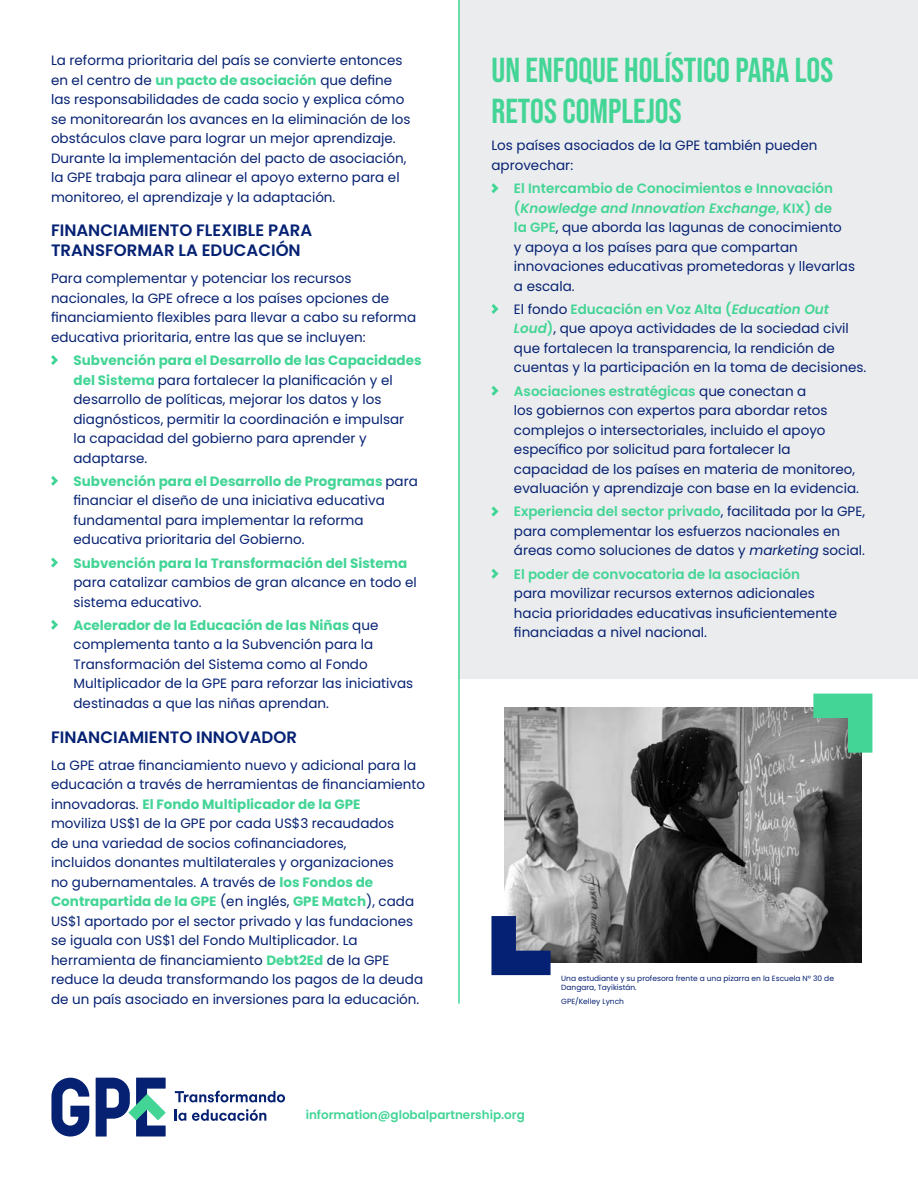
<style>
.page{position:relative;width:918px;height:1188px;background:#fff}
.page>*{position:absolute;margin:0;border:0;box-sizing:border-box;transform-origin:0 0}
.t1{font:34.5px/41.4px "Bebas Neue";color:#43d596}
.t2{font:600 16.5px/19.8px "Poppins";color:#052173}
.t3{font:13.5px/19.5px "Poppins";color:#052173}
.t4{font:700 13.5px "Poppins";color:#43d596}
.t5{font:600 13.5px "Poppins";color:#43d596}
.t6{font:600 12px "Poppins";color:#43d596}
.t7{font:7.5px/9px "Poppins";color:#052173}
.s1{font-weight:700;color:#43d596}
.s2{font-weight:600;color:#43d596}
.s3{font-weight:600;font-style:italic;color:#43d596}
.s4{font-style:italic}
</style>
<div class="page">
<svg style="left:96px;top:1078px;width:70px;height:59px"></svg>
<svg style="left:51px;top:1078px;width:38px;height:59px"></svg>
<svg style="left:175px;top:1091px;width:110px;height:11px"></svg>
<svg style="left:175px;top:1109px;width:11px;height:12px"></svg>
<svg style="left:192px;top:1109px;width:74px;height:12px"></svg>
<img style="left:505px;top:707px;width:357px;height:255px">
<div style="left:458px;top:0;width:460px;height:679px;background:#ebeced"></div>
<svg style="left:491px;top:183px;width:8px;height:10px"></svg>
<svg style="left:491px;top:304px;width:8px;height:10px"></svg>
<svg style="left:491px;top:386px;width:8px;height:10px"></svg>
<svg style="left:491px;top:506px;width:8px;height:10px"></svg>
<svg style="left:491px;top:569px;width:8px;height:10px"></svg>
<svg style="left:813px;top:694px;width:59px;height:59px;background:#5bb990"></svg>
<svg style="left:491px;top:916px;width:60px;height:59px;background:#3e5085"></svg>
<svg style="left:51px;top:355px;width:7px;height:10px"></svg>
<svg style="left:51px;top:476px;width:7px;height:10px"></svg>
<svg style="left:51px;top:558px;width:7px;height:10px"></svg>
<svg style="left:51px;top:620px;width:7px;height:10px"></svg>
<hr style="left:458px;top:0;width:2px;height:1004px;background:#43d596">
<p class="t3" style="left:51px;top:51px;width:361px">La reforma prioritaria del país se convierte entonces en el centro de <span class="s1">un pacto de asociación</span> que define las responsabilidades de cada socio y explica cómo se monitorearán los avances en la eliminación de los obstáculos clave para lograr un mejor aprendizaje.<br>Durante la implementación del pacto de asociación, la GPE trabaja para alinear el apoyo externo para el monitoreo, el aprendizaje y la adaptación.</p>
<p class="t2" style="left:51px;top:221px;width:263px">FINANCIAMIENTO FLEXIBLE PARA<br>TRANSFORMAR LA EDUCACIÓN</p>
<p class="t3" style="left:51px;top:269px;width:367px">Para complementar y potenciar los recursos nacionales, la GPE ofrece a los países opciones de financiamiento flexibles para llevar a cabo su reforma educativa prioritaria, entre las que se incluyen:</p>
<p class="t3" style="left:74px;top:351px;width:350px"><span class="s1">Subvención para el Desarrollo de las Capacidades del Sistema</span> para fortalecer la planificación y el desarrollo de políticas, mejorar los datos y los diagnósticos, permitir la coordinación e impulsar<br>la capacidad del gobierno para aprender y adaptarse.</p>
<p class="t3" style="left:74px;top:471px;width:346px"><span class="s1">Subvención para el Desarrollo de Programas</span> para financiar el diseño de una iniciativa educativa fundamental para implementar la reforma educativa prioritaria del Gobierno.</p>
<p class="t4" style="left:74px;top:555px;width:335px">Subvención para la Transformación del Sistema</p>
<p class="t3" style="left:74px;top:573px;width:345px">para catalizar cambios de gran alcance en todo el sistema educativo.</p>
<p class="t3" style="left:74px;top:615px;width:341px"><span class="s1">Acelerador de la Educación de las Niñas</span> que complementa tanto a la Subvención para la Transformación del Sistema como al Fondo Multiplicador de la GPE para reforzar las iniciativas destinadas a que las niñas aprendan.</p>
<p class="t2" style="left:51px;top:727px;width:247px">FINANCIAMIENTO INNOVADOR</p>
<p class="t3" style="left:51px;top:755px;width:376px">La GPE atrae financiamiento nuevo y adicional para la educación a través de herramientas de financiamiento innovadoras. <span class="s1">El Fondo Multiplicador de la GPE<br></span>moviliza US$1 de la GPE por cada US$3 recaudados<br>de una variedad de socios cofinanciadores,<br>incluidos donantes multilaterales y organizaciones<br>no gubernamentales. A través de <span class="s1">los Fondos de Contrapartida de la GPE</span> (en inglés, <span class="s1">GPE Match</span>), cada US$1 aportado por el sector privado y las fundaciones se iguala con US$1 del Fondo Multiplicador. La herramienta de financiamiento <span class="s1">Debt2Ed</span> de la GPE reduce la deuda transformando los pagos de la deuda de un país asociado en inversiones para la educación.</p>
<h1 class="t1" style="left:491px;top:49px;width:343px">UN ENFOQUE HOLÍSTICO PARA LOS<br>RETOS COMPLEJOS</h1>
<p class="t3" style="left:491px;top:136px;width:327px">Los países asociados de la GPE también pueden aprovechar:</p>
<p class="t3" style="left:514px;top:179px;width:343px"><span class="s2">El Intercambio de Conocimientos e Innovación (</span><span class="s3">Knowledge and Innovation Exchange</span><span class="s2">, KIX) de<br>la GPE</span>, que aborda las lagunas de conocimiento<br>y apoya a los países para que compartan innovaciones educativas prometedoras y llevarlas a escala.</p>
<p class="t3" style="left:514px;top:300px;width:354px">El fondo <span class="s2">Educación en Voz Alta (</span><span class="s3">Education Out Loud</span><span class="s2">)</span>, que apoya actividades de la sociedad civil que fortalecen la transparencia, la rendición de cuentas y la participación en la toma de decisiones.</p>
<p class="t3" style="left:514px;top:381px;width:346px"><span class="s2">Asociaciones estratégicas</span> que conectan a<br>los gobiernos con expertos para abordar retos complejos o intersectoriales, incluido el apoyo específico por solicitud para fortalecer la capacidad de los países en materia de monitoreo, evaluación y aprendizaje con base en la evidencia.</p>
<p class="t3" style="left:514px;top:502px;width:353px"><span class="s2">Experiencia del sector privado</span>, facilitada por la GPE, para complementar los esfuerzos nacionales en áreas como soluciones de datos y <span class="s4">marketing</span> social.</p>
<p class="t5" style="left:514px;top:566px;width:288px">El poder de convocatoria de la asociación</p>
<p class="t3" style="left:514px;top:584px;width:325px">para movilizar recursos externos adicionales hacia prioridades educativas insuficientemente financiadas a nivel nacional.</p>
<p class="t7" style="left:561px;top:974px;width:274px">Una estudiante y su profesora frente a una pizarra en la Escuela Nº 30 de<br>Dangara, Tayikistán.</p>
<p class="t7" style="left:561px;top:997px;width:64px">GPE/Kelley Lynch</p>
<p class="t6" style="left:306px;top:1108px;width:221px">information@globalpartnership.org</p>
</div>
